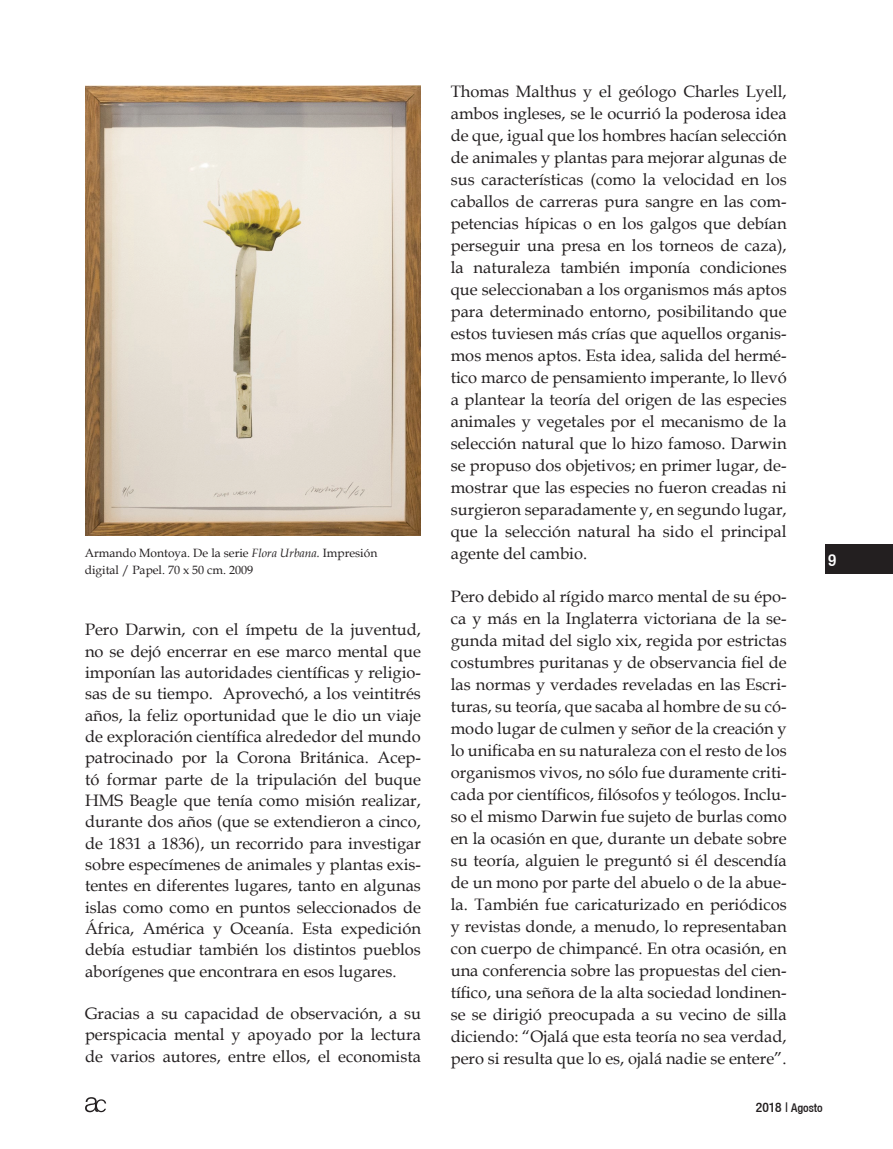
<style>
.page{position:relative;width:893px;height:1149px;background:#fff}
.page>*{position:absolute;margin:0;border:0;box-sizing:border-box;transform-origin:0 0}
.t1{font:500 condensed 16.95px "Helvetica 67";color:#fff}
.t2{font:16.5px/21.9px "Book Antiqua";color:#231f20;text-align:justify}
.t3{font:12px/16.5px "Book Antiqua";color:#231f20}
.t4{font:500 condensed 12px "Helvetica 67";color:#231f20}
.s1{font-style:italic}
.s2{font-size:13.5px}
</style>
<div class="page">
<div style="left:825px;top:544px;width:68px;height:29px;background:#231f20"></div>
<svg style="left:85px;top:1097px;width:21px;height:14px"></svg>
<img style="left:85px;top:85px;width:336px;height:450px">
<p class="t3" style="left:85px;top:544px;width:294px">Armando Montoya. De la serie <span class="s1">Flora Urbana.</span> Impresión digital / Papel. 70 x 50 cm. 2009</p>
<p class="t2" style="left:85px;top:618px;width:337px;line-height:21.3px">Pero Darwin, con el ímpetu de la juventud, no se dejó encerrar en ese marco mental que imponían las autoridades científicas y religio&shy;sas de su tiempo. Aprovechó, a los veintitrés años, la feliz oportunidad que le dio un viaje de exploración científica alrededor del mundo patrocinado por la Corona Británica. Acep&shy;tó formar parte de la tripulación del buque HMS Beagle que tenía como misión realizar, durante dos años (que se extendieron a cinco, de 1831 a 1836), un recorrido para investigar sobre especímenes de animales y plantas exis&shy;tentes en diferentes lugares, tanto en algunas islas como como en puntos seleccionados de África, América y Oceanía. Esta expedición debía estudiar también los distintos pueblos aborígenes que encontrara en esos lugares.</p>
<p class="t2" style="left:85px;top:1002px;width:337px;line-height:21.3px">Gracias a su capacidad de observación, a su perspicacia mental y apoyado por la lectura de varios autores, entre ellos, el economista</p>
<p class="t2" style="left:451px;top:80px;width:337px">Thomas Malthus y el geólogo Charles Lyell, ambos ingleses, se le ocurrió la poderosa idea de que, igual que los hombres hacían selección de animales y plantas para mejorar algunas de sus características (como la velocidad en los caballos de carreras pura sangre en las com&shy;petencias hípicas o en los galgos que debían perseguir una presa en los torneos de caza), la naturaleza también imponía condiciones que seleccionaban a los organismos más aptos para determinado entorno, posibilitando que estos tuviesen más crías que aquellos organis&shy;mos menos aptos. Esta idea, salida del hermé&shy;tico marco de pensamiento imperante, lo llevó a plantear la teoría del origen de las especies animales y vegetales por el mecanismo de la selección natural que lo hizo famoso. Darwin se propuso dos objetivos; en primer lugar, de&shy;mostrar que las especies no fueron creadas ni surgieron separadamente y, en segundo lugar, que la selección natural ha sido el principal agente del cambio.</p>
<p class="t2" style="left:451px;top:585px;width:337px">Pero debido al rígido marco mental de su épo&shy;ca y más en la Inglaterra victoriana de la se&shy;gunda mitad del siglo xix, regida por estrictas costumbres puritanas y de observancia fiel de las normas y verdades reveladas en las Escri&shy;turas, su teoría, que sacaba al hombre de su có&shy;modo lugar de culmen y señor de la creación y lo unificaba en su naturaleza con el resto de los organismos vivos, no sólo fue duramente criti&shy;cada por científicos, filósofos y teólogos. Inclu&shy;so el mismo Darwin fue sujeto de burlas como en la ocasión en que, durante un debate sobre su teoría, alguien le preguntó si él descendía de un mono por parte del abuelo o de la abue&shy;la. También fue caricaturizado en periódicos y revistas donde, a menudo, lo representaban con cuerpo de chimpancé. En otra ocasión, en una conferencia sobre las propuestas del cien&shy;tífico, una señora de la alta sociedad londinen&shy;se se dirigió preocupada a su vecino de silla diciendo: “Ojalá que esta teoría no sea verdad, pero si resulta que lo es, ojalá nadie se entere”.</p>
<p class="t1" style="left:828px;top:549px;width:10px">9</p>
<p class="t4" style="left:756px;top:1100px;width:68px"><span class="s2">2018 |</span> Agosto</p>
</div>
